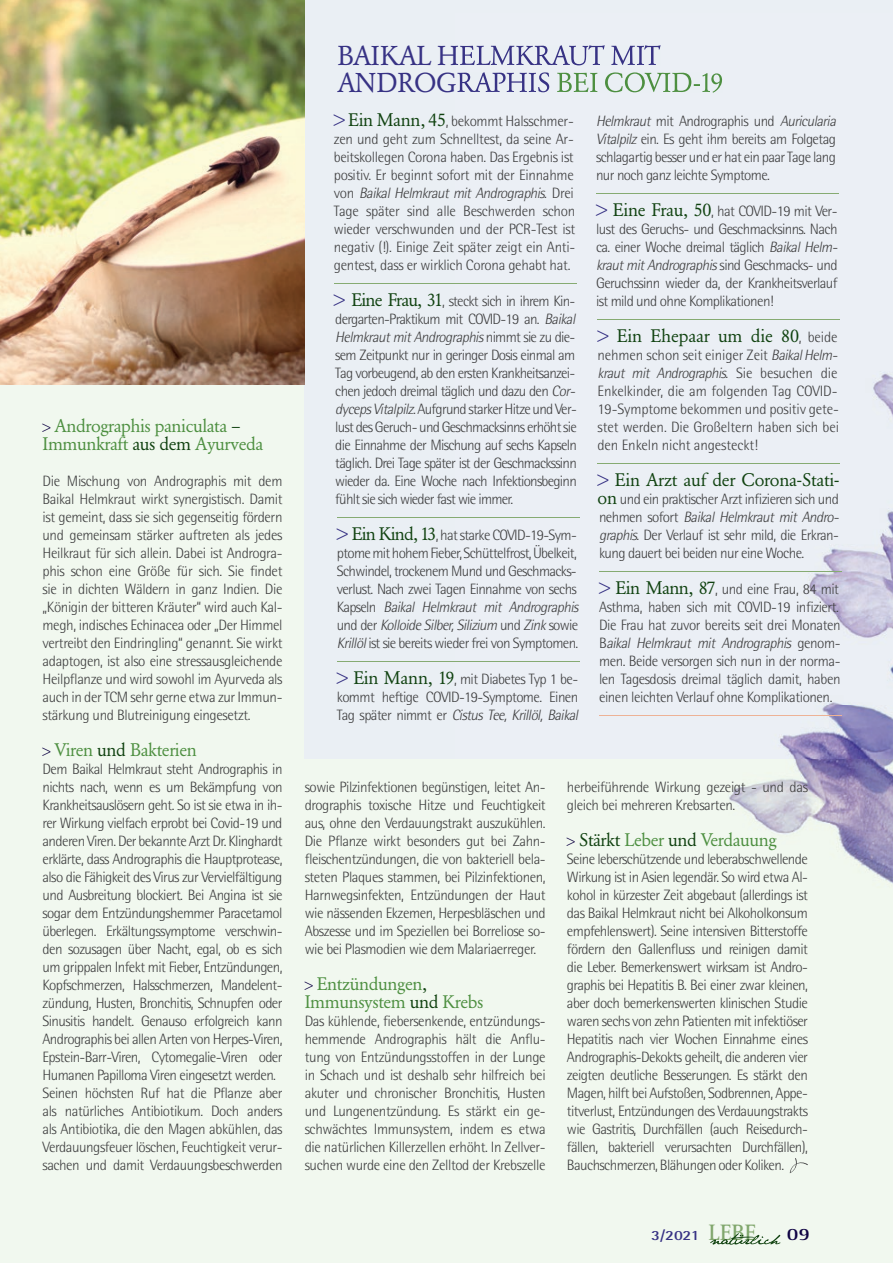
<style>
.page{position:relative;width:893px;height:1263px;background:#f1f8ef}
.page>*{position:absolute;margin:0;border:0;box-sizing:border-box;transform-origin:0 0}
.t1{font:18px/18px "Garamond BQ";letter-spacing:-.025em;color:#4d8f40}
.t2{font:18px "Garamond BQ";letter-spacing:-.015em;color:#104210}
.t3{font:700 17.85px "Rotis Serif";color:#100444;scale:1.18 1}
.t4{font:300 15px/18px "AT Rotis Semi Sans";letter-spacing:-.04em;color:#3e3e3f}
.t5{font:300 15px/18px "AT Rotis Semi Sans";letter-spacing:-.01em;color:#3e3e3f}
.t6{font:700 14.1px "AT Rotis Semi Sans";color:#373284;scale:1.18 1}
.s1{font-size:12px;color:#100444}
.s2{color:#104210}
.s3{font-family:"Garamond BQ";font-weight:400;font-size:16.5px;color:#373284}
.s4{font-family:"Garamond BQ";font-weight:400;font-size:18px;color:#104210}
.s5{font-style:italic}
.s6{font-size:16.5px;color:#373284}
.s7{font-family:"AT Rotis Semi Sans";font-weight:300;font-size:15px;color:#3e3e3f}
.s8{font-family:"Rotis Serif";font-size:23.1px;color:#81a76d}
</style>
<div class="page">
<div style="left:305px;top:0;width:588px;height:759px;background:#eaeff4"></div>
<img style="left:541px;top:65px;width:352px;height:1179px">
<img style="left:455px;top:45px;width:206px;height:20px">
<img style="left:455px;top:72px;width:95px;height:20px">
<img style="left:557px;top:72px;width:165px;height:21px">
<img style="left:557px;top:72px;width:94px;height:20px">
<svg style="left:790px;top:1158px;width:18px;height:15px"></svg>
<svg style="left:710px;top:1233px;width:70px;height:12px"></svg>
<img style="left:1px;top:0;width:304px;height:385px">
<hr style="left:334px;top:283px;width:242px;height:1px;background:#86ab72">
<hr style="left:337px;top:517px;width:242px;height:1px;background:#86ab72">
<hr style="left:337px;top:661px;width:242px;height:1px;background:#86ab72">
<hr style="left:596px;top:193px;width:243px;height:1px;background:#86ab72">
<hr style="left:597px;top:319px;width:243px;height:1px;background:#86ab72">
<hr style="left:597px;top:463px;width:243px;height:1px;background:#86ab72">
<hr style="left:599px;top:571px;width:243px;height:1px;background:#86ab72">
<hr style="left:599px;top:715px;width:243px;height:1px;background:#edb296">
<p class="t1" style="left:43px;top:417px;width:222px"><span class="s1">&gt;</span> Andrographis paniculata <span class="s2">–<br></span>Immunkraft <span class="s2">aus dem</span> Ayurveda</p>
<p class="t4" style="left:43px;top:473px;width:242px;text-align:justify">Die Mischung von Andrographis mit dem Baikal Helmkraut wirkt synergistisch. Damit ist gemeint, dass sie sich gegenseitig fördern und gemeinsam stärker auftreten als jedes Heilkraut für sich allein. Dabei ist Androgra&shy;phis schon eine Größe für sich. Sie findet sie in dichten Wäldern in ganz Indien. Die „Königin der bitteren Kräuter“ wird auch Kal&shy;megh, indisches Echinacea oder „Der Himmel vertreibt den Eindringling“ genannt. Sie wirkt adaptogen, ist also eine stressausgleichende Heilpflanze und wird sowohl im Ayurveda als auch in der TCM sehr gerne etwa zur Immun&shy;stärkung und Blutreinigung eingesetzt.</p>
<p class="t1" style="left:43px;top:741px;width:156px"><span class="s1">&gt;</span> Viren <span class="s2">und</span> Bakterien</p>
<p class="t4" style="left:43px;top:761px;width:242px">Dem Baikal Helmkraut steht Andrographis in nichts nach, wenn es um Bekämpfung von Krankheitsauslösern geht. So ist sie etwa in ih&shy;rer Wirkung vielfach erprobt bei Covid-19 und anderen Viren. Der bekannte Arzt Dr. Klinghardt erklärte, dass Andrographis die Hauptprotease, also die Fähigkeit des Virus zur Vervielfältigung und Ausbreitung blockiert. Bei Angina ist sie sogar dem Entzündungshemmer Paracetamol überlegen. Erkältungssymptome verschwin&shy;den sozusagen über Nacht, egal, ob es sich um grippalen Infekt mit Fieber, Entzündungen, Kopfschmerzen, Halsschmerzen, Mandelent&shy;zündung, Husten, Bronchitis, Schnupfen oder Sinusitis handelt. Genauso erfolgreich kann Andrographis bei allen Arten von Herpes-Viren, Epstein-Barr-Viren, Cytomegalie-Viren oder Humanen Papilloma Viren eingesetzt werden.<br>Seinen höchsten Ruf hat die Pflanze aber als natürliches Antibiotikum. Doch anders als Antibiotika, die den Magen abkühlen, das Verdauungsfeuer löschen, Feuchtigkeit verur&shy;sachen und damit Verdauungsbeschwerden</p>
<p class="t4" style="left:334px;top:113px;width:243px;text-align:justify"><span class="s3">&gt;</span> <span class="s4">Ein Mann, 45</span>, bekommt Halsschmer&shy;zen und geht zum Schnelltest, da seine Ar&shy;beitskollegen Corona haben. Das Ergebnis ist positiv. Er beginnt sofort mit der Einnahme v o n <span class="s5">Baikal Helmkraut mit Andrographis</span>. D r e i Tage später sind alle Beschwerden schon wieder verschwunden und der PCR-Test ist negativ (!). Einige Zeit später zeigt ein Anti&shy;gentest, dass er wirklich Corona gehabt hat.</p>
<p class="t4" style="left:334px;top:293px;width:246px"><span class="s3">&gt;</span> <span class="s4">Eine Frau, 31</span>, steckt sich in ihrem Kin&shy;dergarten-Praktikum mit COVID-19 an. <span class="s5">Baikal HelmkrautmitAndrographis</span>n i m m t s i e z u d i e - sem Zeitpunkt nur in geringer Dosis einmal am Tag vorbeugend, ab den ersten Krankheitsanzei&shy;chen jedoch dreimal täglich und dazu den <span class="s5">Cor&shy;dycepsVitalpilz</span>. Aufgrund starker Hitze und Ver&shy;lust des Geruch- und Geschmacksinns erhöht sie die Einnahme der Mischung auf sechs Kapseln täglich. Drei Tage später ist der Geschmackssinn wieder da. Eine Woche nach Infektionsbeginn fühlt sie sich wieder fast wie immer.</p>
<p class="t4" style="left:337px;top:527px;width:246px"><span class="s3">&gt;</span> <span class="s4">Ein Kind, 13</span>, hat starke COVID-19-Sym&shy;ptome mit hohem Fieber, Schüttelfrost, Übelkeit, Schwindel, trockenem Mund und Geschmacks&shy;verlust. Nach zwei Tagen Einnahme von sechs Ka pse l n <span class="s5">Baikal Helmkraut mit Andrographis </span>u n d d e r <span class="s5">KolloideSilber,Silizium</span> u n d <span class="s5">Zink</span>so w i e <span class="s5">Krillöl</span>ist sie bereits wieder frei von Symptomen.</p>
<p class="t4" style="left:337px;top:671px;width:246px"><span class="s3">&gt;</span> <span class="s4">Ein Mann, 19</span>, mit Diabetes Typ 1 be&shy;kommt heftige COVID-19-Symptome. Einen<br>Ta g s p ä t e r n i m m t e r <span class="s5">Cistus Tee, Krillöl, Baikal</span></p>
<p class="t4" style="left:596px;top:113px;width:244px"><span class="s5">Helmkraut</span> m i t An d rog ra p h is u n d <span class="s5">Auricularia Vitalpilz</span> ein. Es geht ihm bereits am Folgetag schlagartig besser und er hat ein paar Tage lang nur noch ganz leichte Symptome.</p>
<p class="t4" style="left:596px;top:203px;width:246px"><span class="s3">&gt;</span> <span class="s4">Eine Frau, 50</span>, hat COVID-19 mit Ver&shy;lust des Geruchs- und Geschmacksinns. Nach ca. einer Woche dreimal täglich <span class="s5">Baikal Helm&shy;krautmitAndrographis</span>si n d G esc h m a c ks- u n d Geruchssinn wieder da, der Krankheitsverlauf ist mild und ohne Komplikationen!</p>
<p class="t2" style="left:597px;top:326px;width:242px"><span class="s6">&gt;</span> Ein Ehepaar um die 80<span class="s7">, beide</span></p>
<p class="t5" style="left:597px;top:347px;width:244px">nehmen schon seit einiger Zeit <span class="s5">BaikalHelm&shy;kraut mit Andrographis</span>. S i e b e s u c h e n d i e Enkelkinder, die am folgenden Tag COVID-19-Symptome bekommen und positiv gete&shy;stet werden. Die Großeltern haben sich bei den Enkeln nicht angesteckt!</p>
<p class="t2" style="left:597px;top:470px;width:243px"><span class="s6">&gt;</span> Ein Arzt auf der Corona-Stati-</p>
<p class="t4" style="left:597px;top:491px;width:246px"><span class="s4">on</span> und ein praktischer Arzt infizieren sich und n e h m e n so fo rt <span class="s5">Baikal Helmkraut mit Andro&shy;graphis</span>. Der Verlauf ist sehr mild, die Erkran&shy;kung dauert bei beiden nur eine Woche.</p>
<p class="t4" style="left:599px;top:581px;width:243px;text-align:justify"><span class="s3">&gt;</span> <span class="s4">Ein Mann, 87</span>, und eine Frau, 84 mit Asthma, haben sich mit COVID-19 infiziert.<br>Die Frau hat zuvor bereits seit drei Monaten B <span class="s5">aikal Helmkraut mit Andrographis</span> g e n o m - men. Beide versorgen sich nun in der norma&shy;len Tagesdosis dreimal täglich damit, haben einen leichten Verlauf ohne Komplikationen.</p>
<p class="t4" style="left:305px;top:779px;width:242px;text-align:justify">sowie Pilzinfektionen begünstigen, leitet An&shy;drographis toxische Hitze und Feuchtigkeit aus, ohne den Verdauungstrakt auszukühlen.<br>Die Pflanze wirkt besonders gut bei Zahn&shy;fleischentzündungen, die von bakteriell bela&shy;steten Plaques stammen, bei Pilzinfektionen, Harnwegsinfekten, Entzündungen der Haut wie nässenden Ekzemen, Herpesbläschen und Abszesse und im Speziellen bei Borreliose so&shy;wie bei Plasmodien wie dem Malariaerreger.</p>
<p class="t1" style="left:305px;top:975px;width:180px"><span class="s1">&gt;</span> Entzündungen<span class="s2">,<br></span>Immunsystem <span class="s2">und</span> Krebs</p>
<p class="t4" style="left:305px;top:1013px;width:242px;text-align:justify">Das kühlende, fiebersenkende, entzündungs&shy;hemmende Andrographis hält die Anflu&shy;tung von Entzündungsstoffen in der Lunge in Schach und ist deshalb sehr hilfreich bei akuter und chronischer Bronchitis, Husten und Lungenentzündung. Es stärkt ein ge&shy;schwächtes Immunsystem, indem es etwa die natürlichen Killerzellen erhöht. In Zellver&shy;suchen wurde eine den Zelltod der Krebszelle</p>
<p class="t4" style="left:567px;top:779px;width:242px">herbeiführende Wirkung gezeigt - und das gleich bei mehreren Krebsarten.</p>
<p class="t1" style="left:567px;top:831px;width:211px"><span class="s1">&gt;</span> <span class="s2">Stärkt</span> Leber <span class="s2">und</span> Verdauung</p>
<p class="t4" style="left:567px;top:851px;width:242px;text-align:justify">Seine leberschützende und leberabschwellende Wirkung ist in Asien legendär. So wird etwa Al&shy;kohol in kürzester Zeit abgebaut (allerdings ist das Baikal Helmkraut nicht bei Alkoholkonsum empfehlenswert). Seine intensiven Bitterstoffe fördern den Gallenfluss und reinigen damit die Leber. Bemerkenswert wirksam ist Andro&shy;graphis bei Hepatitis B. Bei einer zwar kleinen, aber doch bemerkenswerten klinischen Studie waren sechs von zehn Patienten mit infektiöser Hepatitis nach vier Wochen Einnahme eines Andrographis-Dekokts geheilt, die anderen vier zeigten deutliche Besserungen. Es stärkt den Magen, hilft bei Aufstoßen, Sodbrennen, Appe&shy;titverlust, Entzündungen des Verdauungstrakts wie Gastritis, Durchfällen (auch Reisedurch&shy;fällen, bakteriell verursachten Durchfällen), Bauchschmerzen, Blähungen oder Koliken.</p>
<p class="t6" style="left:651px;top:1230px;width:91px">3/2021 <span class="s8">LEBE</span></p>
<p class="t3" style="left:787px;top:1224px;width:21px">09</p>
</div>
